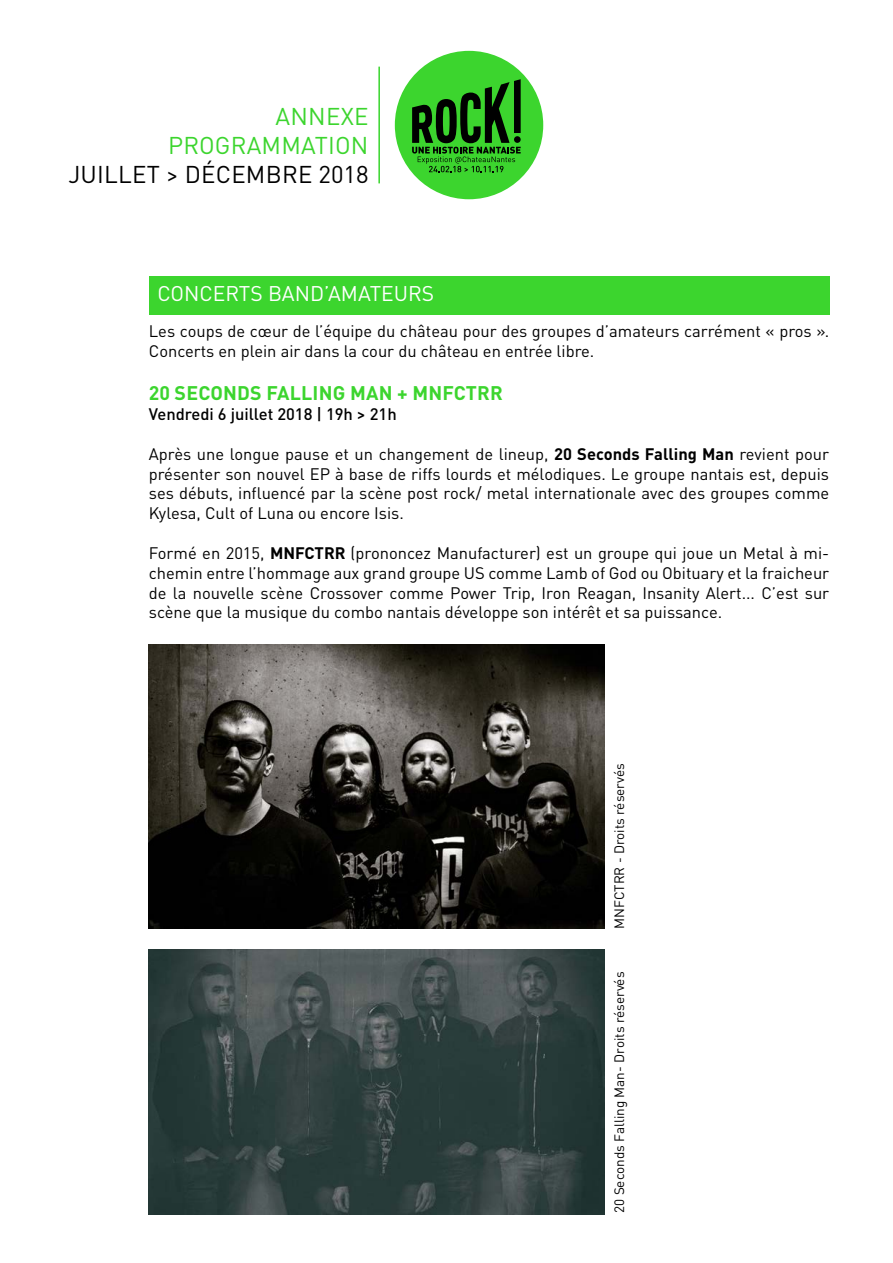
<style>
.page{position:relative;width:893px;height:1263px;background:#fff}
.page>*{position:absolute;margin:0;border:0;box-sizing:border-box;transform-origin:0 0}
.t1{font:24px "DINOT";letter-spacing:.01em;color:#000}
.t2{font:24px/28.8px "DINOT";letter-spacing:.01em;color:#3cd52e;text-align:right}
.t3{font:21px "DINOT";color:#fff}
.t4{font:700 19.5px "DINOT";letter-spacing:.01em;color:#3cd52e}
.t5{font:16.5px/19.8px "DINOT";color:#000;text-align:justify}
.t6{font:500 16.5px "DINOT";color:#000}
.t7{font:13.5px "DINOT";color:#000}
.s1{font-weight:700}
</style>
<div class="page">
<hr style="left:378px;top:67px;width:2px;height:116px;background:#39d52d">
<div style="left:395px;top:51px;width:148px;height:148px;background:#3cd52e;border-radius:50%"></div>
<svg style="left:412px;top:79px;width:109px;height:93px"></svg>
<div style="left:149px;top:276px;width:680px;height:39px;background:#3cd52e"></div>
<img style="left:149px;top:645px;width:455px;height:283px">
<img style="left:149px;top:949px;width:455px;height:265px">
<h1 class="t2" style="left:168px;top:102px;width:202px">annexe programmation</h1>
<h1 class="t1" style="left:68px;top:159px;width:302px">juillet &gt; décembre 2018</h1>
<p class="t3" style="left:157px;top:280px;width:226px">CONCERTS BAND’AMATEUR</p>
<p class="t3" style="left:422px;top:280px;width:14px">S</p>
<p class="t5" style="left:149px;top:321px;width:682px">Les coups de cœur de l’équipe du château pour des groupes d’amateurs carrément « pros ».<br>Concerts en plein air dans la cour du château en entrée libre.</p>
<p class="t4" style="left:149px;top:381px;width:278px">20 SECONDS FALLING MAN + MNFC</p>
<p class="t4" style="left:466px;top:381px;width:39px">TRR</p>
<p class="t6" style="left:149px;top:404px;width:249px">Vendredi 6 juillet 2018 | 19h &gt; 21h</p>
<p class="t5" style="left:149px;top:444px;width:682px">Après une longue pause et un changement de lineup, <span class="s1">20 SECONDS FALLING MAN</span> revient pour présenter son nouvel EP à base de riffs lourds et mélodiques. Le groupe nantais est, depuis ses débuts, influencé par la scène post rock/ metal internationale avec des groupes comme Kylesa, Cult of Luna ou encore Isis.</p>
<p class="t5" style="left:149px;top:543px;width:133px">Formé en 2015, <span class="s1">MNFC</span></p>
<p class="t5" style="left:149px;top:543px;width:682px;text-indent:166px"><span class="s1">TRR</span> (prononcez Manufacturer) est un groupe qui joue un Metal à mi&shy;chemin entre l’hommage aux grand groupe US comme Lamb of God ou Obituary et la fraicheur de la nouvelle scène Crossover comme Power Trip, I ron Reagan, I nsanity Alert... C’est sur scène que la musique du combo nantais développe son intérêt et sa puissance.</p>
<p class="t7" style="left:611px;top:928px;width:167px;rotate:-90deg">M NFCTRR - Droits réservés</p>
<p class="t7" style="left:611px;top:1213px;width:243px;rotate:-90deg">20 Seconds Falling Man- Droits réservés</p>
</div>
